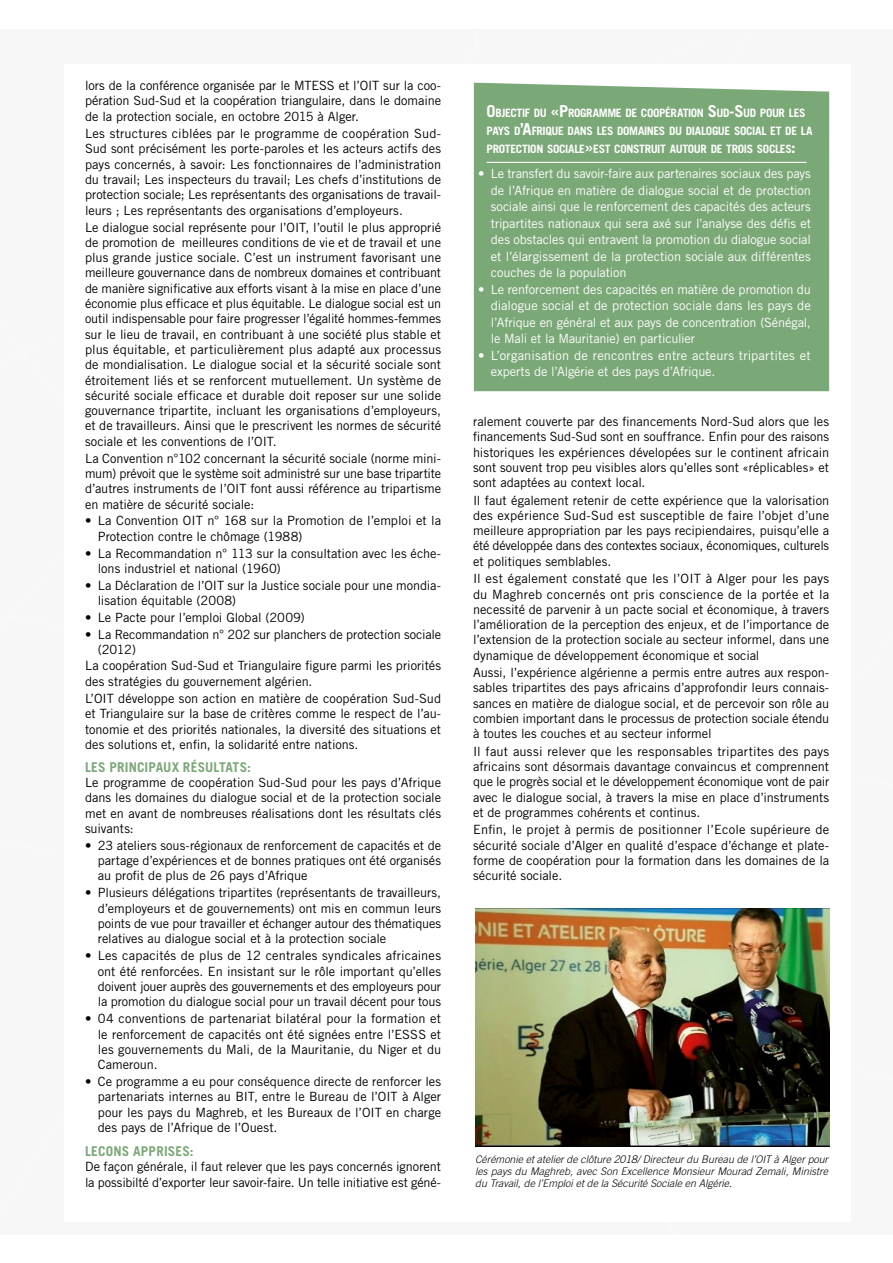
<style>
.page{position:relative;width:893px;height:1263px;background:#fff}
.page>*{position:absolute;margin:0;border:0;box-sizing:border-box;transform-origin:0 0}
.t1{font:700 13.5px "Trade Gothic LT Std";letter-spacing:.01em;color:#7ba877}
.t2{font:12.75px/15.3px "Trade Gothic LT Std";letter-spacing:-.005em;color:#000;text-align:justify}
.t3{font:12.75px/16.5px "Trade Gothic LT Std";letter-spacing:-.01em;color:#fff;text-align:justify}
.t4{font:700 11.55px/18px "Trade Gothic LT Std";letter-spacing:-.03em;color:#fff}
.t5{font:italic 300 10.5px/12.3px "Trade Gothic LT Std";color:#000;text-align:justify}
.s1{font-size:16.5px}
</style>
<div class="page">
<div style="left:474px;top:83px;width:355px;height:308px;background:#7ba877"></div>
<hr style="left:487px;top:162px;width:320px;height:1px;background:#fff">
<img style="left:475px;top:909px;width:354px;height:237px">
<p class="t2" style="left:85px;top:78px;width:358px">lors de la conférence organisée par le MTESS et l’OIT sur la coo&shy;pération Sud-Sud et la coopération triangulaire, dans le domaine de la protection sociale, en octobre 2015 à Alger.</p>
<p class="t2" style="left:85px;top:126px;width:358px">Les structures ciblées par le programme de coopération Sud-Sud sont précisément les porte-paroles et les acteurs actifs des pays concernés, à savoir: Les fonctionnaires de l’administration du travail; Les inspecteurs du travail; Les chefs d’institutions de protection sociale; Les représentants des organisations de travail&shy;leurs ; Les représentants des organisations d’employeurs.</p>
<p class="t2" style="left:85px;top:219px;width:358px">Le dialogue social représente pour l’OIT, l’outil le plus approprié de promotion de meilleures conditions de vie et de travail et une plus grande justice sociale. C’est un instrument favorisant une meilleure gouvernance dans de nombreux domaines et contribuant de manière significative aux efforts visant à la mise en place d’une économie plus efficace et plus équitable. Le dialogue social est un outil indispensable pour faire progresser l’égalité hommes-femmes sur le lieu de travail, en contribuant à une société plus stable et plus équitable, et particulièrement plus adapté aux processus de mondialisation. Le dialogue social et la sécurité sociale sont étroitement liés et se renforcent mutuellement. Un système de sécurité sociale efficace et durable doit reposer sur une solide gouvernance tripartite, incluant les organisations d’employeurs, et de travailleurs. Ainsi que le prescrivent les normes de sécurité sociale et les conventions de l’OIT.</p>
<p class="t2" style="left:85px;top:450px;width:358px">La Convention n°102 concernant la sécurité sociale (norme mini&shy;mum) prévoit que le système soit administré sur une base tripartite d’autres instruments de l’OIT font aussi référence au tripartisme en matière de sécurité sociale:</p>
<p class="t2" style="left:98px;top:513px;width:345px;text-indent:-13px">• La Convention OIT n° 168 sur la Promotion de l’emploi et la<br>Protection contre le chômage (1988)</p>
<p class="t2" style="left:98px;top:545px;width:345px;text-indent:-13px">• La Recommandation n° 113 sur la consultation avec les éche&shy;lons industriel et national (1960)</p>
<p class="t2" style="left:98px;top:577px;width:345px;text-indent:-13px">• La Déclaration de l’OIT sur la Justice sociale pour une mondia&shy;lisation équitable (2008)</p>
<p class="t2" style="left:85px;top:609px;width:221px">• Le Pacte pour l’emploi Global (2009)</p>
<p class="t2" style="left:98px;top:626px;width:345px;text-indent:-13px">• La Recommandation n° 202 sur planchers de protection sociale (2012)</p>
<p class="t2" style="left:85px;top:658px;width:358px">La coopération Sud-Sud et Triangulaire figure parmi les priorités des stratégies du gouvernement algérien.</p>
<p class="t2" style="left:85px;top:691px;width:358px">L’OIT développe son action en matière de coopération Sud-Sud et Triangulaire sur la base de critères comme le respect de l’au&shy;tonomie et des priorités nationales, la diversité des situations et des solutions et, enfin, la solidarité entre nations.</p>
<p class="t1" style="left:85px;top:758px;width:167px">LES PRINCIPAUX RÉSULTATS:</p>
<p class="t2" style="left:85px;top:774px;width:358px">Le programme de coopération Sud-Sud pour les pays d’Afrique dans les domaines du dialogue social et de la protection sociale met en avant de nombreuses réalisations dont les résultats clés suivants:</p>
<p class="t2" style="left:98px;top:837px;width:345px;text-indent:-13px">• 23 ateliers sous-régionaux de renforcement de capacités et de partage d’expériences et de bonnes pratiques ont été organisés au profit de plus de 26 pays d’Afrique</p>
<p class="t2" style="left:98px;top:885px;width:345px;text-indent:-13px">• Plusieurs délégations tripartites (représentants de travailleurs, d’employeurs et de gouvernements) ont mis en commun leurs points de vue pour travailler et échanger autour des thématiques relatives au dialogue social et à la protection sociale</p>
<p class="t2" style="left:98px;top:948px;width:345px;text-indent:-13px">• Les capacités de plus de 12 centrales syndicales africaines ont été renforcées. En insistant sur le rôle important qu’elles doivent jouer auprès des gouvernements et des employeurs pour la promotion du dialogue social pour un travail décent pour tous</p>
<p class="t2" style="left:98px;top:1011px;width:345px;text-indent:-13px">• 04 conventions de partenariat bilatéral pour la formation et le renforcement de capacités ont été signées entre l’ESSS et les gouvernements du Mali, de la Mauritanie, du Niger et du Cameroun.</p>
<p class="t2" style="left:98px;top:1074px;width:345px;text-indent:-13px">• Ce programme a eu pour conséquence directe de renforcer les partenariats internes au BIT, entre le Bureau de l’OIT à Alger pour les pays du Maghreb, et les Bureaux de l’OIT en charge des pays de l’Afrique de l’Ouest.</p>
<p class="t1" style="left:85px;top:1143px;width:110px">LECONS APPRISES:</p>
<p class="t2" style="left:85px;top:1159px;width:358px">De façon générale, il faut relever que les pays concernés ignorent la possibilté d’exporter leur savoir-faire. Un telle initiative est géné-</p>
<p class="t4" style="left:487px;top:104px;width:327px"><span class="s1">O</span>BJECTIF DU <span class="s1">«P</span>ROGRAMME DE COOPÉRATION <span class="s1">S</span>UD<span class="s1">-S</span>UD POUR LES<br>PAYS D<span class="s1">’A</span>FRIQUE DANS LES DOMAINES DU DIALOGUE SOCIAL ET DE LA<br>PROTECTION SOCIALE<span class="s1">»</span>EST CONSTRUIT AUTOUR DE TROIS SOCLES<span class="s1">:</span></p>
<p class="t3" style="left:491px;top:165px;width:322px;text-indent:-13px">• Le transfert du savoir-faire aux partenaires sociaux des pays de l’Afrique en matière de dialogue social et de protection sociale ainsi que le renforcement des capacités des acteurs tripartites nationaux qui sera axé sur l’analyse des défis et des obstacles qui entravent la promotion du dialogue social et l’élargissement de la protection sociale aux différentes couches de la population</p>
<p class="t3" style="left:491px;top:281px;width:321px;text-indent:-13px">• Le renforcement des capacités en matière de promotion du dialogue social et de protection sociale dans les pays de l’Afrique en général et aux pays de concentration (Sénégal, le Mali et la Mauritanie) en particulier</p>
<p class="t3" style="left:491px;top:347px;width:321px;text-indent:-13px">• L’organisation de rencontres entre acteurs tripartites et experts de l’Algérie et des pays d’Afrique.</p>
<p class="t2" style="left:473px;top:414px;width:358px">ralement couverte par des financements Nord-Sud alors que les financements Sud-Sud sont en souffrance. Enfin pour des raisons historiques les expériences dévelopées sur le continent africain sont souvent trop peu visibles alors qu’elles sont «réplicables» et sont adaptées au context local.</p>
<p class="t2" style="left:473px;top:492px;width:358px">Il faut également retenir de cette expérience que la valorisation des expérience Sud-Sud est susceptible de faire l’objet d’une meilleure appropriation par les pays recipiendaires, puisqu’elle a été développée dans des contextes sociaux, économiques, culturels et politiques semblables.</p>
<p class="t2" style="left:473px;top:571px;width:358px">Il est également constaté que les l’OIT à Alger pour les pays du Maghreb concernés ont pris conscience de la portée et la necessité de parvenir à un pacte social et économique, à travers l’amélioration de la perception des enjeux, et de l’importance de l’extension de la protection sociale au secteur informel, dans une dynamique de développement économique et social</p>
<p class="t2" style="left:473px;top:665px;width:358px">Aussi, l’expérience algérienne a permis entre autres aux respon&shy;sables tripartites des pays africains d’approfondir leurs connais&shy;sances en matière de dialogue social, et de percevoir son rôle au combien important dans le processus de protection sociale étendu à toutes les couches et au secteur informel</p>
<p class="t2" style="left:473px;top:743px;width:358px">Il faut aussi relever que les responsables tripartites des pays africains sont désormais davantage convaincus et comprennent que le progrès social et le développement économique vont de pair avec le dialogue social, à travers la mise en place d’instruments et de programmes cohérents et continus.</p>
<p class="t2" style="left:473px;top:822px;width:358px">Enfin, le projet à permis de positionner l’Ecole supérieure de sécurité sociale d’Alger en qualité d’espace d’échange et plate&shy;forme de coopération pour la formation dans les domaines de la sécurité sociale.</p>
<p class="t5" style="left:475px;top:1153px;width:354px">Cérémonie et atelier de clôture 2018/ Directeur du Bureau de l’OIT à Alger pour les pays du Maghreb, avec Son Excellence Monsieur Mourad Zemali, Ministre du Travail, de l’Emploi et de la Sécurité Sociale en Algérie.</p>
</div>
